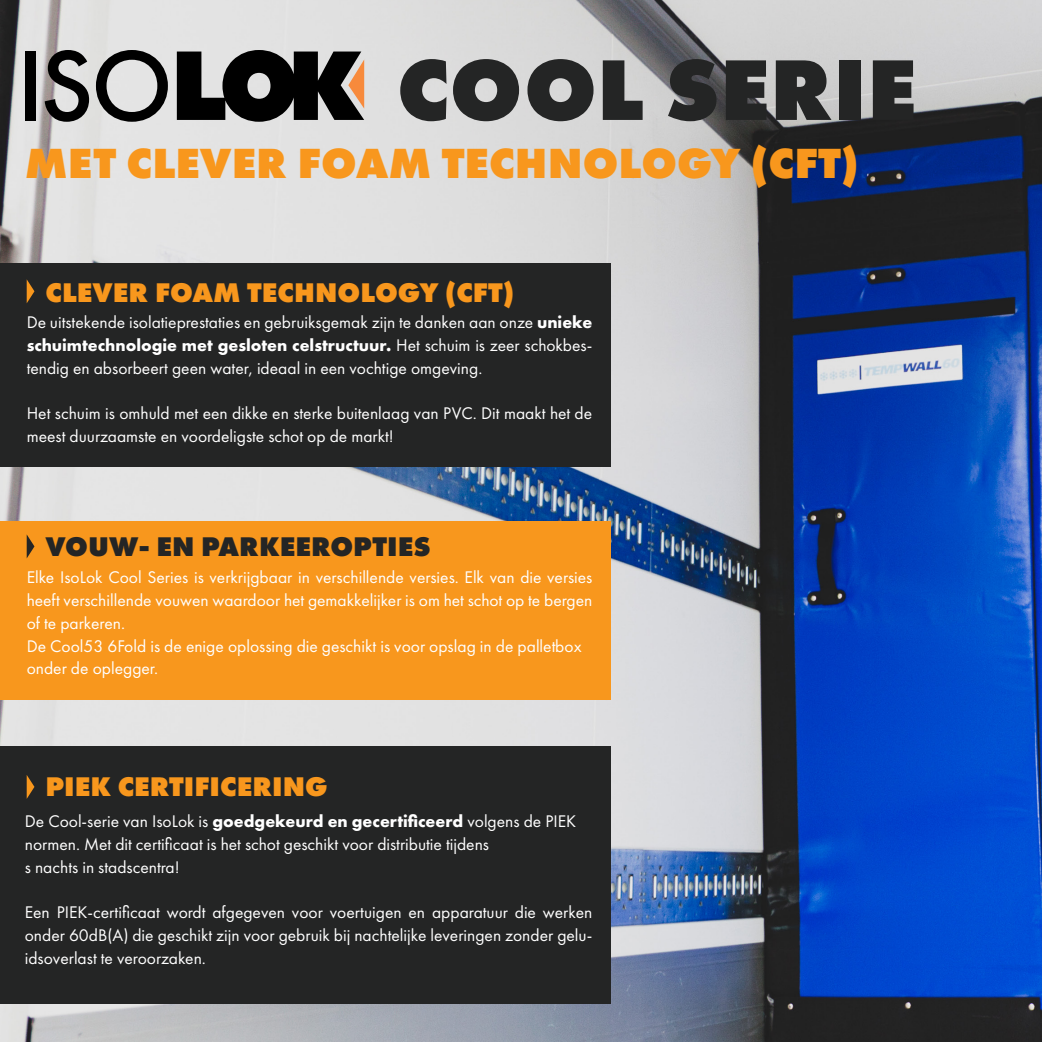
<style>
.page{position:relative;width:1042px;height:1042px;background:#fff}
.page>*{position:absolute;margin:0;border:0;box-sizing:border-box;transform-origin:0 0}
.t1{font:800 89.25px "Futura PT";color:#242525}
.t2{font:800 43.75px "Futura PT";color:#f8971d}
.t3{font:800 28px "Futura PT";color:#f8971d}
.t4{font:800 28px "Futura PT";color:#242525}
.t5{font:17.5px/22.8px "Futura PT";color:#fff}
.s1{font-weight:700}
</style>
<div class="page">
<img style="left:0;top:0;width:1042px;height:1042px">
<div style="left:0;top:521px;width:610px;height:179px;background:#f8971d"></div>
<div style="left:0;top:263px;width:610px;height:204px;background:#242525"></div>
<div style="left:0;top:746px;width:610px;height:258px;background:#242525"></div>
<svg style="left:177px;top:50px;width:187px;height:72px;background:#454240"></svg>
<div style="left:25px;top:51px;width:10px;height:69px;background:#000"></div>
<svg style="left:45px;top:50px;width:44px;height:72px;background:#727070"></svg>
<svg style="left:96px;top:50px;width:72px;height:72px;background:#8c8c8c"></svg>
<svg style="left:27px;top:535px;width:7px;height:23px"></svg>
<svg style="left:27px;top:280px;width:7px;height:23px"></svg>
<svg style="left:27px;top:775px;width:7px;height:24px"></svg>
<h1 class="t1" style="left:397px;top:33px;width:521px">COOL SERIE</h1>
<h2 class="t2" style="left:25px;top:136px;width:835px">MET CLEVER FOAM TECHNOLOGY (CFT)</h2>
<h3 class="t3" style="left:46px;top:275px;width:470px">CLEVER FOAM TECHNOLOGY (CFT)</h3>
<p class="t5" style="left:27px;top:311px;width:567px;text-align:justify">De uitstekende isolatieprestaties en gebruiksgemak zijn te danken aan onze <span class="s1">unieke schuimtechnologie met gesloten celstructuur.</span> Het schuim is zeer schokbes&shy;tendig en absorbeert geen water, ideaal in een vochtige omgeving.</p>
<p class="t5" style="left:27px;top:402px;width:567px">Het schuim is omhuld met een dikke en sterke buitenlaag van PVC. Dit maakt het de meest duurzaamste en voordeligste schot op de markt!</p>
<h3 class="t4" style="left:46px;top:529px;width:387px">VOUW- EN PARKEEROPTIES</h3>
<p class="t5" style="left:27px;top:566px;width:567px">Elke IsoLok Cool Series is verkrijgbaar in verschillende versies. Elk van die versies heeft verschillende vouwen waardoor het gemakkelijker is om het schot op te bergen of te parkeren.<br>De Cool53 6Fold is de enige oplossing die geschikt is voor opslag in de palletbox onder de oplegger.</p>
<h3 class="t3" style="left:46px;top:769px;width:284px">PIEK CERTIFICERING</h3>
<p class="t5" style="left:25px;top:810px;width:553px">De Cool-serie van IsoLok is <span class="s1">goedgekeurd en gecertificeerd</span> volgens de PIEK normen. Met dit certificaat is het schot geschikt voor distributie tijdens<br>s nachts in stadscentra!</p>
<p class="t5" style="left:25px;top:901px;width:569px;text-align:justify">Een PIEK-certificaat wordt afgegeven voor voertuigen en apparatuur die werken onder 60dB(A) die geschikt zijn voor gebruik bij nachtelijke leveringen zonder gelu&shy;idsoverlast te veroorzaken.</p>
</div>
